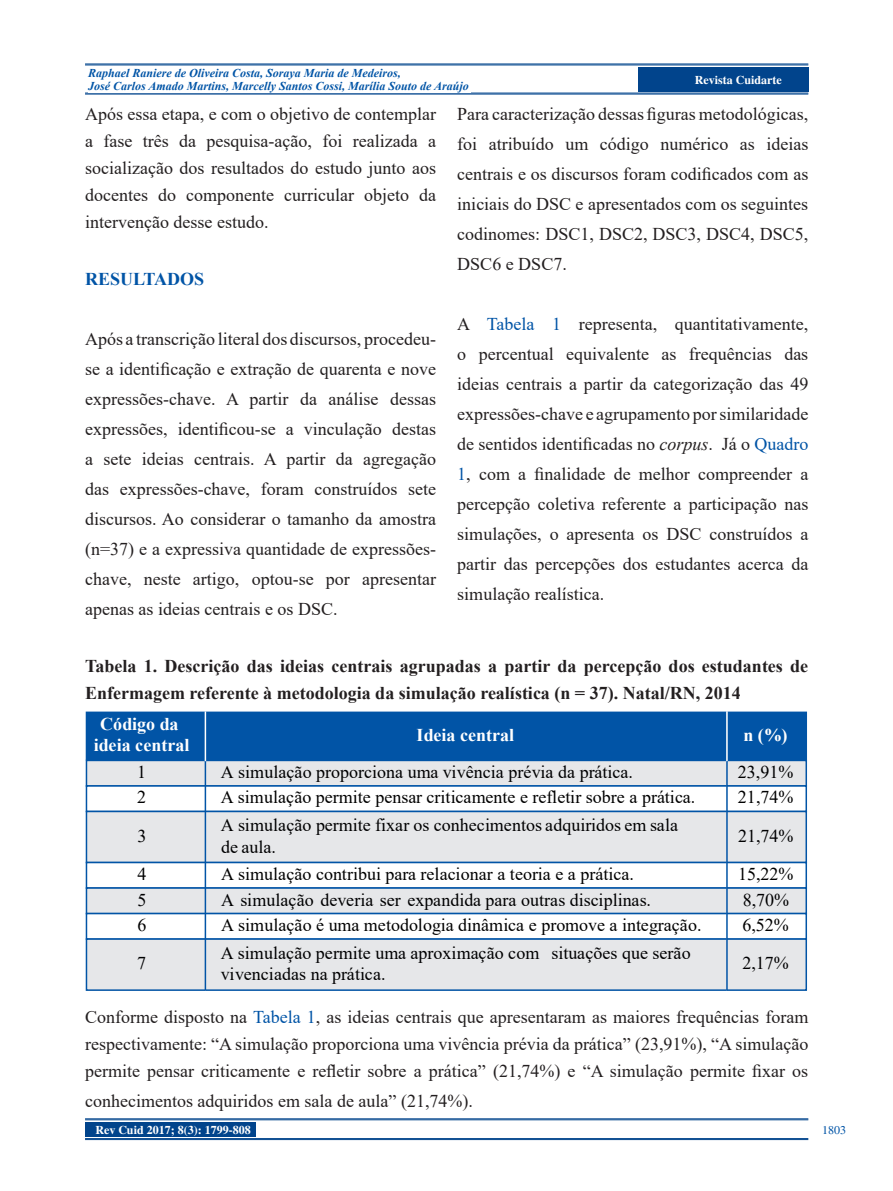
<style>
.page{position:relative;width:893px;height:1191px;background:#fff}
.page>*{position:absolute;margin:0;border:0;box-sizing:border-box;transform-origin:0 0}
.t1{font:18px/30px "Times New Roman";color:#231f20;text-align:justify}
.t2{font:18px/21.6px "Times New Roman";color:#000001}
.t3{font:700 18px/27px "Times New Roman";color:#231f20}
.t4{font:700 18px/21.6px "Times New Roman";letter-spacing:.005em;color:#fff;text-align:center}
.t5{font:700 18px "Times New Roman";color:#0154a6}
.t6{font:italic 700 12px/13.5px "Times New Roman";color:#0154a6}
.t7{font:700 12px "Times";color:#fff}
.t8{font:12px "Times";color:#0154a6}
.s1{color:#0154a6}
.s2{font-style:italic}
</style>
<div class="page">
<div style="left:638px;top:67px;width:170px;height:24px;background:#01448c"></div>
<hr style="left:85px;top:64px;width:723px;height:1px;background:#01448c">
<hr style="left:85px;top:65px;width:723px;height:1px;background:#01448c">
<hr style="left:85px;top:93px;width:723px;height:1px;background:#01448c">
<hr style="left:85px;top:94px;width:723px;height:1px;background:#01448c">
<hr style="left:85px;top:1138px;width:723px;height:1px;background:#01448c">
<hr style="left:85px;top:1139px;width:723px;height:1px;background:#01448c">
<hr style="left:85px;top:1118px;width:723px;height:1px;background:#01448c">
<hr style="left:85px;top:1119px;width:723px;height:1px;background:#01448c">
<div style="left:85px;top:1122px;width:170px;height:14px;background:#01448c"></div>
<div style="left:86px;top:760px;width:720px;height:26px;background:#e6e7e9"></div>
<div style="left:86px;top:759px;width:721px;height:27px;border:2px solid #0154a6"></div>
<div style="left:86px;top:785px;width:721px;height:27px;border:2px solid #0154a6"></div>
<div style="left:86px;top:811px;width:720px;height:51px;background:#e6e7e9"></div>
<div style="left:86px;top:810px;width:721px;height:53px;border:2px solid #0154a6"></div>
<div style="left:86px;top:861px;width:721px;height:27px;border:2px solid #0154a6"></div>
<div style="left:86px;top:888px;width:720px;height:25px;background:#e6e7e9"></div>
<div style="left:86px;top:887px;width:721px;height:27px;border:2px solid #0154a6"></div>
<div style="left:86px;top:912px;width:721px;height:27px;border:2px solid #0154a6"></div>
<div style="left:86px;top:939px;width:720px;height:51px;background:#e6e7e9"></div>
<div style="left:86px;top:938px;width:721px;height:53px;border:2px solid #0154a6"></div>
<div style="left:86px;top:712px;width:720px;height:47px;background:#0154a6"></div>
<div style="left:86px;top:711px;width:721px;height:49px;border:2px solid #0154a6"></div>
<hr style="left:205px;top:760px;width:1px;height:230px;background:#0154a6">
<hr style="left:205px;top:711px;width:1px;height:50px;background:#fff">
<hr style="left:726px;top:760px;width:2px;height:230px;background:#0154a6">
<hr style="left:726px;top:711px;width:2px;height:50px;background:#fff">
<p class="t6" style="left:88px;top:66px;width:382px">Raphael Raniere de Oliveira Costa, Soraya Maria de Medeiros,<br>José Carlos Amado Martins, Marcelly Santos Cossi, Marília Souto de Araújo</p>
<p class="t1" style="left:85px;top:100px;width:353px;line-height:27px">Após essa etapa, e com o objetivo de contemplar a fase três da pesquisa-ação, foi realizada a socialização dos resultados do estudo junto aos docentes do componente curricular objeto da intervenção desse estudo.</p>
<p class="t7" style="left:695px;top:72px;width:88px">Revista Cuidarte</p>
<p class="t1" style="left:457px;top:98px;width:352px">Para caracterização dessas figuras metodológicas, foi atribuído um código numérico as ideias centrais e os discursos foram codificados com as iniciais do DSC e apresentados com os seguintes codinomes: DSC1, DSC2, DSC3, DSC4, DSC5, DSC6 e DSC7.</p>
<p class="t5" style="left:85px;top:266px;width:121px">RESULTADOS</p>
<p class="t1" style="left:85px;top:323px;width:353px">Após a transcrição literal dos discursos, procedeu&shy;se a identificação e extração de quarenta e nove expressões-chave. A partir da análise dessas expressões, identificou-se a vinculação destas a sete ideias centrais. A partir da agregação das expressões-chave, foram construídos sete discursos. Ao considerar o tamanho da amostra (n=37) e a expressiva quantidade de expressões&shy;chave, neste artigo, optou-se por apresentar apenas as ideias centrais e os DSC.</p>
<p class="t1" style="left:457px;top:308px;width:353px">A <span class="s1">Tabela 1</span> representa, quantitativamente, o percentual equivalente as frequências das ideias centrais a partir da categorização das 49 expressões-chave e agrupamento por similaridade de sentidos identificadas no <span class="s2">corpus</span>. Já o <span class="s1">Quadro 1</span>, com a finalidade de melhor compreender a percepção coletiva referente a participação nas simulações, o apresenta os DSC construídos a partir das percepções dos estudantes acerca da simulação realística.</p>
<p class="t3" style="left:85px;top:652px;width:725px">Tabela 1. Descrição das ideias centrais agrupadas a partir da percepção dos estudantes de<br>Enfermagem referente à metodologia da simulação realística (n = 37). Natal/RN, 2014</p>
<p class="t4" style="left:94px;top:712px;width:97px">Código da ideia central</p>
<p class="t4" style="left:417px;top:723px;width:99px">Ideia central</p>
<p class="t4" style="left:743px;top:723px;width:46px">n (%)</p>
<p class="t2" style="left:137px;top:760px;width:10px">1</p>
<p class="t2" style="left:221px;top:760px;width:414px">A simulação proporciona uma vivência prévia da prática.</p>
<p class="t2" style="left:738px;top:760px;width:57px">23,91%</p>
<p class="t2" style="left:137px;top:786px;width:10px">2</p>
<p class="t2" style="left:221px;top:786px;width:476px">A simulação permite pensar criticamente e refletir sobre a prática.</p>
<p class="t2" style="left:738px;top:786px;width:57px">21,74%</p>
<p class="t2" style="left:137px;top:824px;width:10px">3</p>
<p class="t2" style="left:221px;top:813px;width:459px">A simulação permite fixar os conhecimentos adquiridos em sala de aula.</p>
<p class="t2" style="left:738px;top:824px;width:57px">21,74%</p>
<p class="t2" style="left:137px;top:862px;width:10px">4</p>
<p class="t2" style="left:221px;top:862px;width:415px">A simulação contribui para relacionar a teoria e a prática.</p>
<p class="t2" style="left:738px;top:862px;width:57px">15,22%</p>
<p class="t2" style="left:137px;top:888px;width:10px">5</p>
<p class="t2" style="left:221px;top:888px;width:431px">A simulação deveria ser expandida para outras disciplinas.</p>
<p class="t2" style="left:743px;top:888px;width:48px">8,70%</p>
<p class="t2" style="left:138px;top:913px;width:10px">6</p>
<p class="t2" style="left:221px;top:913px;width:482px">A simulação é uma metodologia dinâmica e promove a integração.</p>
<p class="t2" style="left:742px;top:913px;width:48px">6,52%</p>
<p class="t2" style="left:137px;top:952px;width:10px">7</p>
<p class="t2" style="left:742px;top:952px;width:48px">2,17%</p>
<p class="t2" style="left:221px;top:941px;width:471px">A simulação permite uma aproximação com situações que serão vivenciadas na prática.</p>
<p class="t1" style="left:85px;top:1003px;width:725px;line-height:27px">Conforme disposto na <span class="s1">Tabela 1</span>, as ideias centrais que apresentaram as maiores frequências foram respectivamente: “A simulação proporciona uma vivência prévia da prática” (23,91%), “A simulação permite pensar criticamente e refletir sobre a prática” (21,74%) e “A simulação permite fixar os</p>
<p class="t1" style="left:85px;top:1085px;width:389px">conhecimentos adquiridos em sala de aula” (21,74%).</p>
<p class="t7" style="left:96px;top:1122px;width:157px">Rev Cuid 2017; 8(3): 1799-808</p>
<p class="t8" style="left:822px;top:1123px;width:25px">1803</p>
</div>
